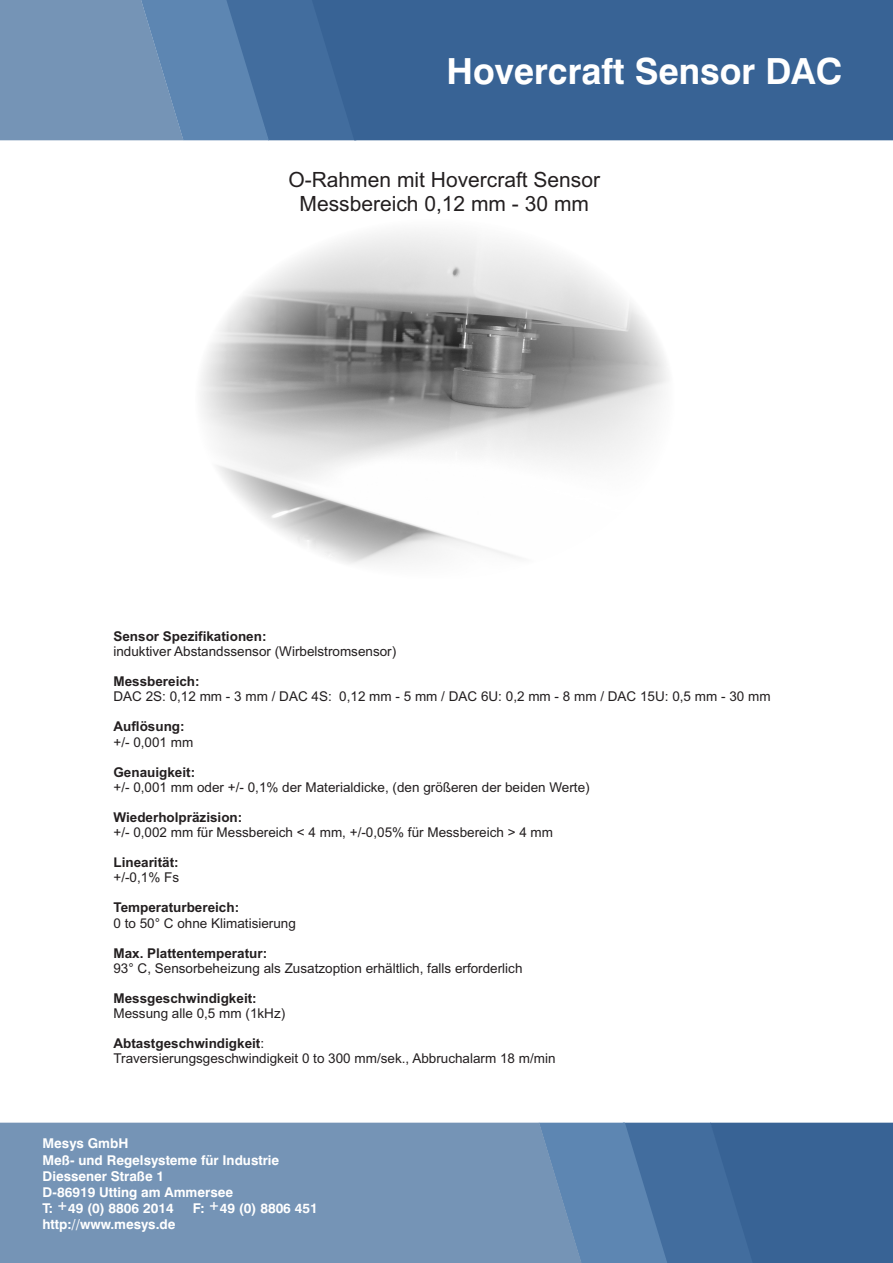
<style>
.page{position:relative;width:893px;height:1263px;background:#fff}
.page>*{position:absolute;margin:0;border:0;box-sizing:border-box;transform-origin:0 0}
.t1{font:700 36px "Swiss 721 BT";color:#fff}
.t2{font:21px/23.4px "Arial";color:#231f20;text-align:center}
.t3{font:13.5px/15.1px "Arial";color:#231f20}
.t4{font:700 13.5px "Arial";color:#231f20}
.t5{font:700 13.5px/16.2px "Swiss 721 BT";color:#fff}
.s1{font-weight:700}
</style>
<div class="page">
<div style="left:356px;top:0;width:537px;height:140px;background:#386395"></div>
<svg style="left:672px;top:1123px;width:221px;height:140px;background:#3a6597"></svg>
<svg style="left:0;top:0;width:356px;height:140px;background:#5f84ad"></svg>
<svg style="left:0;top:1123px;width:672px;height:140px;background:#6f90b4"></svg>
<img style="left:201px;top:231px;width:467px;height:333px">
<h1 class="t1" style="left:446px;top:56px;width:397px">Hovercraft Sensor DAC</h1>
<h2 class="t2" style="left:288px;top:170px;width:313px">O-Rahmen mit Hovercraft Sensor<br>Messbereich 0,12 mm - 30 mm</h2>
<p class="t4" style="left:113px;top:631px;width:155px">Sensor Spezifikationen:</p>
<p class="t3" style="left:113px;top:645px;width:284px">induktiver Abstandssensor (Wirbelstromsensor)</p>
<p class="t4" style="left:113px;top:676px;width:88px">Messbereich:</p>
<p class="t3" style="left:113px;top:690px;width:659px">DAC 2S: 0,12 mm - 3 mm / DAC 4S: 0,12 mm - 5 mm / DAC 6U: 0,2 mm - 8 mm / DAC 15U: 0,5 mm - 30 mm</p>
<p class="t4" style="left:113px;top:722px;width:73px">Auflösung:</p>
<p class="t3" style="left:113px;top:735px;width:81px">+/- 0,001 mm</p>
<p class="t4" style="left:113px;top:767px;width:83px">Genauigkeit:</p>
<p class="t3" style="left:113px;top:781px;width:478px">+/- 0,001 mm oder +/- 0,1% der Materialdicke, (den größeren der beiden Werte)</p>
<p class="t4" style="left:113px;top:812px;width:130px">Wiederholpräzision:</p>
<p class="t3" style="left:113px;top:826px;width:441px">+/- 0,002 mm für Messbereich &lt; 4 mm, +/-0,05% für Messbereich &gt; 4 mm</p>
<p class="t4" style="left:113px;top:857px;width:67px">Linearität:</p>
<p class="t3" style="left:113px;top:871px;width:67px">+/-0,1% Fs</p>
<p class="t4" style="left:113px;top:903px;width:127px">Temperaturbereich:</p>
<p class="t3" style="left:113px;top:916px;width:184px">0 to 50° C ohne Klimatisierung</p>
<p class="t4" style="left:113px;top:948px;width:155px">Max. Plattentemperatur:</p>
<p class="t3" style="left:113px;top:962px;width:411px">93° C, Sensorbeheizung als Zusatzoption erhältlich, falls erforderlich</p>
<p class="t4" style="left:113px;top:993px;width:145px">Messgeschwindigkeit:</p>
<p class="t3" style="left:113px;top:1007px;width:173px">Messung alle 0,5 mm (1kHz)</p>
<p class="t3" style="left:113px;top:1037px;width:444px"><span class="s1">Abtastgeschwindigkeit</span>:<br>Traversierungsgeschwindigkeit 0 to 300 mm/sek., Abbruchalarm 18 m/min</p>
<p class="t5" style="left:43px;top:1137px;width:238px">Mesys GmbH<br>Meß- und Regelsysteme für Industrie<br>Diessener Straße 1<br>D-86919 Utting am Ammersee<br>T: +49 (0) 8806 2014</p>
<p class="t5" style="left:193px;top:1201px;width:126px">F: +49 (0) 8806 451</p>
<p class="t5" style="left:43px;top:1218px;width:134px">http://www.mesys.de</p>
</div>
